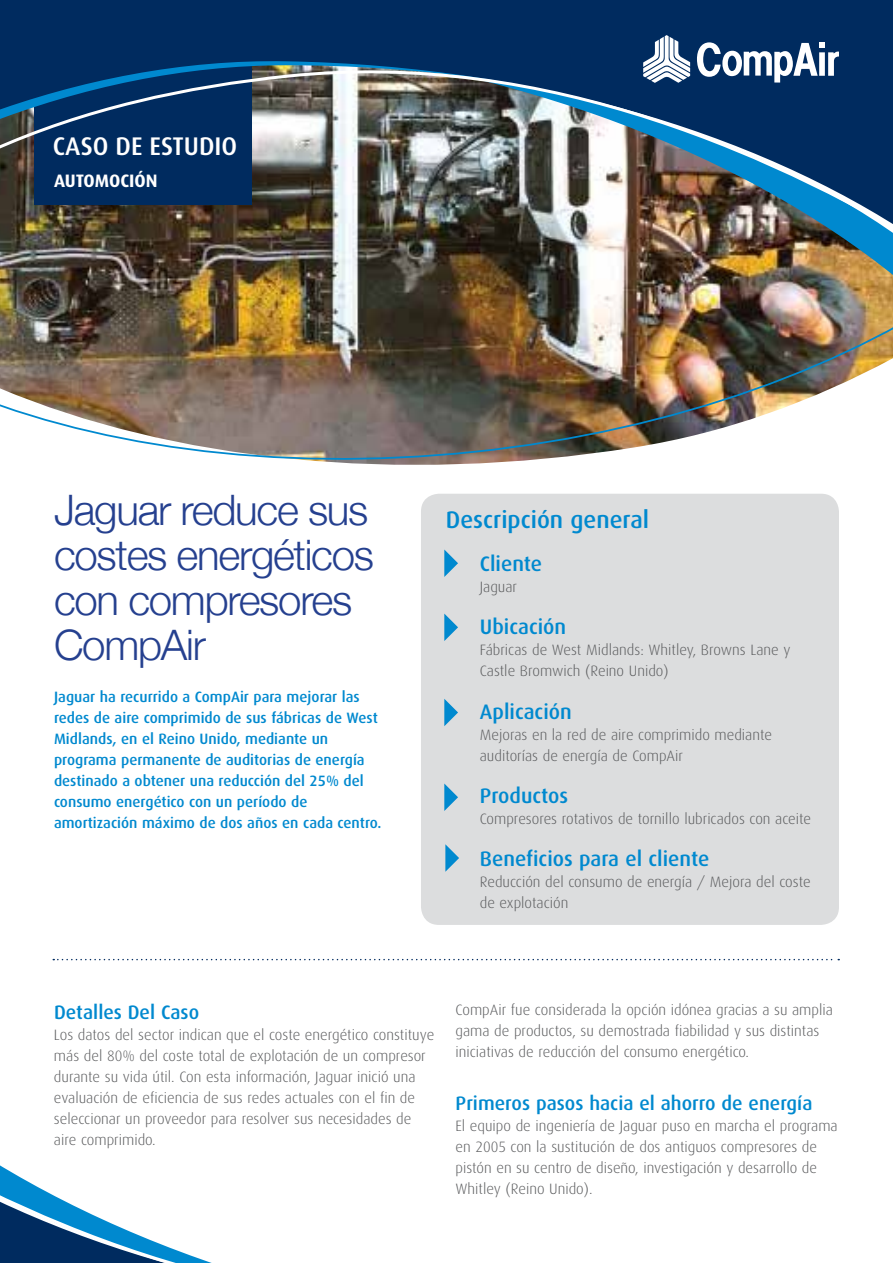
<style>
.page{position:relative;width:893px;height:1263px;background:#fff}
.page>*{position:absolute;margin:0;border:0;box-sizing:border-box;transform-origin:0 0}
.t1{font:300 42px/45px "Helvetica Neue";letter-spacing:-.03em;color:#25408f}
.t2{font:500 25.5px "Dax";color:#fff}
.t3{font:500 24px "Dax";color:#0089cf}
.t4{font:500 21px "Dax";color:#0089cf}
.t5{font:500 19.5px "Dax";color:#0089cf}
.t6{font:700 18px "Dax";color:#fff}
.t7{font:300 15px/21px "Dax";color:#58595b}
.t8{font:500 15px/21px "Dax";color:#0089cf}
</style>
<div class="page">
<img style="left:0;top:289px;width:893px;height:207px">
<img style="left:0;top:263px;width:893px;height:26px">
<img style="left:0;top:0;width:893px;height:263px">
<svg style="left:697px;top:42px;width:142px;height:41px"></svg>
<svg style="left:643px;top:35px;width:47px;height:48px"></svg>
<svg style="left:0;top:1165px;width:212px;height:98px"></svg>
<div style="left:421px;top:494px;width:418px;height:431px;background:#dcddde;border-radius:18px"></div>
<svg style="left:444px;top:549px;width:14px;height:28px"></svg>
<svg style="left:444px;top:614px;width:14px;height:27px"></svg>
<svg style="left:444px;top:699px;width:14px;height:27px"></svg>
<svg style="left:444px;top:783px;width:14px;height:28px"></svg>
<svg style="left:53px;top:959px;width:786px;height:1px"></svg>
<svg style="left:445px;top:844px;width:14px;height:28px"></svg>
<h2 class="t2" style="left:53px;top:132px;width:186px">CASO DE ESTUDIO</h2>
<p class="t6" style="left:54px;top:171px;width:105px">AUTOMOCIÓN</p>
<h1 class="t1" style="left:54px;top:484px;width:322px">Jaguar reduce sus costes energéticos con compresores<br>CompAir</h1>
<p class="t8" style="left:54px;top:686px;width:329px">Jaguar ha recurrido a CompAir para mejorar las redes de aire comprimido de sus fábricas de West Midlands, en el Reino Unido, mediante un programa permanente de auditorias de energía destinado a obtener una reducción del 25% del consumo energético con un período de amortización máximo de dos años en cada centro.</p>
<h3 class="t3" style="left:446px;top:506px;width:205px">Descripción general</h3>
<h3 class="t4" style="left:480px;top:552px;width:64px">Cliente</h3>
<p class="t7" style="left:480px;top:577px;width:39px">Jaguar</p>
<h3 class="t4" style="left:480px;top:615px;width:88px">Ubicación</h3>
<p class="t7" style="left:480px;top:640px;width:312px">Fábricas de West Midlands: Whitley, Browns Lane y<br>Castle Bromwich (Reino Unido)</p>
<h3 class="t4" style="left:480px;top:700px;width:93px">Aplicación</h3>
<p class="t7" style="left:480px;top:724px;width:294px">Mejoras en la red de aire comprimido mediante auditorías de energía de CompAir</p>
<h3 class="t4" style="left:480px;top:784px;width:90px">Productos</h3>
<p class="t7" style="left:480px;top:808px;width:333px">Compresores rotativos de tornillo lubricados con aceite</p>
<h3 class="t4" style="left:480px;top:847px;width:231px">Beneficios para el cliente</h3>
<p class="t7" style="left:480px;top:872px;width:332px">Reducción del consumo de energía / Mejora del coste de explotación</p>
<h3 class="t5" style="left:54px;top:1001px;width:147px">Detalles Del Caso</h3>
<p class="t7" style="left:54px;top:1024px;width:382px">Los datos del sector indican que el coste energético constituye más del 80% del coste total de explotación de un compresor durante su vida útil. Con esta información, Jaguar inició una evaluación de eficiencia de sus redes actuales con el fin de seleccionar un proveedor para resolver sus necesidades de aire comprimido.</p>
<p class="t7" style="left:455px;top:1000px;width:379px">CompAir fue considerada la opción idónea gracias a su amplia gama de productos, su demostrada fiabilidad y sus distintas iniciativas de reducción del consumo energético.</p>
<h3 class="t5" style="left:456px;top:1092px;width:358px">Primeros pasos hacia el ahorro de energía</h3>
<p class="t7" style="left:455px;top:1115px;width:384px">El equipo de ingeniería de Jaguar puso en marcha el programa en 2005 con la sustitución de dos antiguos compresores de pistón en su centro de diseño, investigación y desarrollo de Whitley (Reino Unido).</p>
</div>
